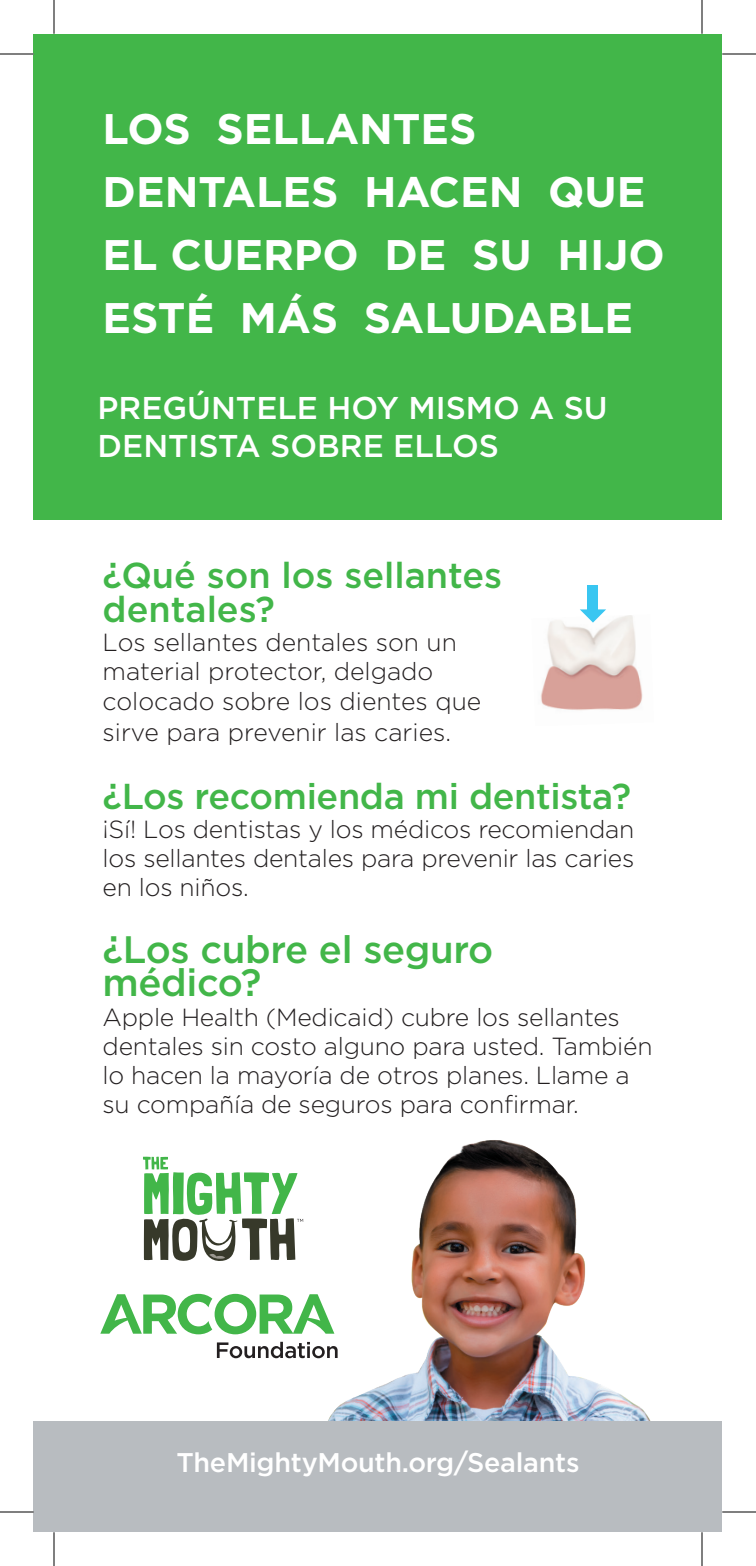
<style>
.page{position:relative;width:756px;height:1566px;background:#fff}
.page>*{position:absolute;margin:0;border:0;box-sizing:border-box;transform-origin:0 0}
.t1{font:700 42.75px/63px "Gotham";color:#fff}
.t2{font:500 38.25px/33.8px "Gotham";letter-spacing:-.01em;color:#42b649}
.t3{font:500 36px/33.8px "Gotham";letter-spacing:-.005em;color:#42b649}
.t4{font:500 31.5px/37.8px "Gotham";color:#fff}
.t5{font:500 27px "Gotham";letter-spacing:-.01em;color:#fff}
.t6{font:300 24.75px/29.2px "Gotham";letter-spacing:-.01em;color:#231f20}
</style>
<div class="page">
<img style="left:143px;top:1140px;width:508px;height:281px">
<div style="left:34px;top:1421px;width:688px;height:111px;background:#b8bcc0"></div>
<div style="left:34px;top:34px;width:688px;height:486px;background:#42b649"></div>
<img style="left:540px;top:615px;width:103px;height:96px">
<div style="left:588px;top:585px;width:10px;height:26px;background:#39c6f1"></div>
<svg style="left:580px;top:609px;width:26px;height:14px"></svg>
<svg style="left:143px;top:1157px;width:160px;height:104px"></svg>
<svg style="left:217px;top:1342px;width:121px;height:16px"></svg>
<svg style="left:100px;top:1294px;width:234px;height:40px"></svg>
<hr style="left:0;top:54px;width:34px;height:1px;background:#000">
<hr style="left:722px;top:54px;width:34px;height:1px;background:#000">
<hr style="left:0;top:1512px;width:34px;height:1px;background:#000">
<hr style="left:722px;top:1512px;width:34px;height:1px;background:#000">
<hr style="left:54px;top:0;width:1px;height:34px;background:#000">
<hr style="left:54px;top:1532px;width:1px;height:34px;background:#000">
<hr style="left:702px;top:0;width:1px;height:34px;background:#000">
<hr style="left:702px;top:1532px;width:1px;height:34px;background:#000">
<h1 class="t1" style="left:103px;top:97px;width:564px">LOS SELLANTES<br>DENTALES HACEN QUE<br>EL CUERPO DE SU HIJO<br>ESTÉ MÁS SALUDABLE</h1>
<p class="t4" style="left:98px;top:388px;width:512px">PREGÚNTELE HOY MISMO A SU<br>DENTISTA SOBRE ELLOS</p>
<h3 class="t3" style="left:103px;top:558px;width:401px">¿Qué son los sellantes dentales?</h3>
<p class="t6" style="left:103px;top:627px;width:380px">Los sellantes dentales son un material protector, delgado colocado sobre los dientes que</p>
<p class="t6" style="left:103px;top:717px;width:350px">sirve para prevenir las caries.</p>
<h3 class="t3" style="left:103px;top:778px;width:530px">¿Los recomienda mi dentista?</h3>
<p class="t6" style="left:103px;top:814px;width:533px;text-align:justify">¡Sí! Los dentistas y los médicos recomiendan los sellantes dentales para prevenir las caries en los niños.</p>
<h2 class="t2" style="left:103px;top:931px;width:392px">¿Los cubre el seguro médico?</h2>
<p class="t6" style="left:103px;top:1002px;width:552px">Apple Health (Medicaid) cubre los sellantes dentales sin costo alguno para usted. También lo hacen la mayoría de otros planes. Llame a su compañía de seguros para confirmar.</p>
<p class="t5" style="left:176px;top:1447px;width:405px">TheMightyMouth.org/Sealants</p>
</div>
